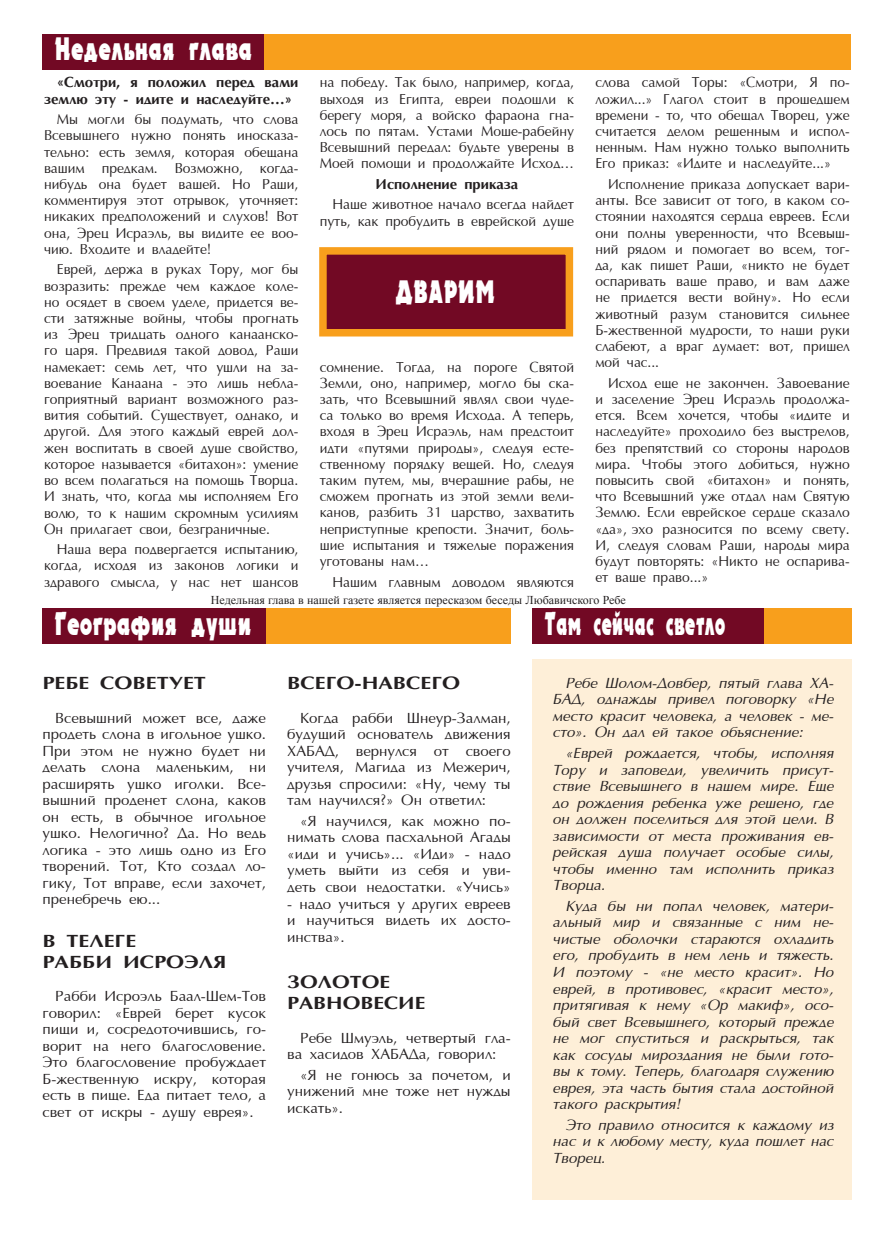
<style>
.page{position:relative;width:881px;height:1234px;background:#fff}
.page>*{position:absolute;margin:0;border:0;box-sizing:border-box;transform-origin:0 0}
.t1{font:31.5px "Uk Electron";color:#fff;scale:.67 1}
.t2{font:31.5px "Uk Electron";color:#fff;scale:.55 1}
.t3{font:700 18px/21px "AG Opt Cyrillic";color:#231f20;scale:1.2 1}
.t4{font:700 18px/21px "AG Opt Cyrillic";color:#231f20;scale:1.18 1}
.t5{font:15px/16.5px "AG Opt Cyrillic Normal";color:#231f20;text-align:justify}
.t6{font:italic 15px/16.5px "AG Opt Cyrillic Normal";color:#231f20;text-align:justify}
.t7{font:14.7px/16.2px "AG Opt Cyrillic Normal";color:#231f20;text-align:justify;scale:.94 1}
.t8{font:700 14.7px/16.2px "AG Opt Cyrillic";color:#231f20}
.t9{font:12px "Times New Roman";color:#231f20}
</style>
<div class="page">
<div style="left:531px;top:659px;width:319px;height:540px;background:#feefd8"></div>
<div style="left:43px;top:34px;width:807px;height:35px;background:#f89f1c"></div>
<div style="left:43px;top:34px;width:220px;height:35px;background:#720924"></div>
<div style="left:323px;top:251px;width:246px;height:82px;background:#720924"></div>
<div style="left:319px;top:247px;width:254px;height:89px;border:8px solid #f89f1c"></div>
<div style="left:531px;top:608px;width:319px;height:35px;background:#f89f1c"></div>
<div style="left:531px;top:608px;width:231px;height:35px;background:#720924"></div>
<div style="left:43px;top:608px;width:467px;height:35px;background:#f89f1c"></div>
<div style="left:43px;top:608px;width:223px;height:35px;background:#720924"></div>
<h1 class="t1" style="left:55px;top:29px;width:296px">Недельная глава</h1>
<p class="t8" style="left:44px;top:75px;width:256px;text-indent:13px">«Смотри, я положил перед вами землю эту - идите и наследуйте…»</p>
<p class="t7" style="left:44px;top:112px;width:272px;text-indent:13px">Мы могли бы подумать, что слова Всевышнего нужно понять иносказа&shy;тельно: есть земля, которая обещана вашим предкам. Возможно, когда&shy;нибудь она будет вашей. Но Раши, комментируя этот отрывок, уточняет: никаких предположений и слухов! Вот она, Эрец Исраэль, вы видите ее воо&shy;чию. Входите и владейте!</p>
<p class="t7" style="left:44px;top:262px;width:272px;text-indent:13px">Еврей, держа в руках Тору, мог бы возразить: прежде чем каждое коле&shy;но осядет в своем уделе, придется ве&shy;сти затяжные войны, чтобы прогнать из Эрец тридцать одного канаанско&shy;го царя. Предвидя такой довод, Раши намекает: семь лет, что ушли на за&shy;воевание Канаана - это лишь небла&shy;гоприятный вариант возможного раз&shy;вития событий. Существует, однако, и другой. Для этого каждый еврей дол&shy;жен воспитать в своей душе свойство, которое называется «битахон»: умение во всем полагаться на помощь Творца.<br>И знать, что, когда мы исполняем Его волю, то к нашим скромным усилиям Он прилагает свои, безграничные.</p>
<p class="t7" style="left:44px;top:541px;width:272px;text-indent:13px">Наша вера подвергается испытанию, когда, исходя из законов логики и здравого смысла, у нас нет шансов</p>
<p class="t7" style="left:319px;top:75px;width:272px">на победу. Так было, например, когда, выходя из Египта, евреи подошли к берегу моря, а войско фараона гна&shy;лось по пятам. Устами Моше-рабейну Всевышний передал: будьте уверены в Моей помощи и продолжайте Исход…</p>
<p class="t8" style="left:375px;top:176px;width:144px">Исполнение приказа</p>
<p class="t7" style="left:319px;top:197px;width:272px;text-align:right">Наше животное начало всегда найдет путь, как пробудить в еврейской душе</p>
<h1 class="t1" style="left:396px;top:272px;width:151px">ДВАРИМ</h1>
<p class="t7" style="left:319px;top:359px;width:272px">сомнение. Тогда, на пороге Святой Земли, оно, например, могло бы ска&shy;зать, что Всевышний являл свои чуде&shy;са только во время Исхода. А теперь, входя в Эрец Исраэль, нам предстоит идти «путями природы», следуя есте&shy;ственному порядку вещей. Но, следуя таким путем, мы, вчерашние рабы, не сможем прогнать из этой земли вели&shy;канов, разбить 31 царство, захватить неприступные крепости. Значит, боль&shy;шие испытания и тяжелые поражения уготованы нам…</p>
<p class="t7" style="left:332px;top:574px;width:258px">Нашим главным доводом являются</p>
<p class="t7" style="left:595px;top:75px;width:272px">слова самой Торы: «Смотри, Я по&shy;ложил...» Глагол стоит в прошедшем времени - то, что обещал Творец, уже считается делом решенным и испол&shy;ненным. Нам нужно только выполнить Его приказ: «Идите и наследуйте...»</p>
<p class="t7" style="left:595px;top:176px;width:272px;text-indent:13px">Исполнение приказа допускает вари&shy;анты. Все зависит от того, в каком со&shy;стоянии находятся сердца евреев. Если они полны уверенности, что Всевыш&shy;ний рядом и помогает во всем, тог&shy;да, как пишет Раши, «никто не будет оспаривать ваше право, и вам даже не придется вести войну». Но если животный разум становится сильнее Б-жественной мудрости, то наши руки слабеют, а враг думает: вот, пришел мой час...</p>
<p class="t7" style="left:595px;top:375px;width:272px;text-indent:13px">Исход еще не закончен. Завоевание и заселение Эрец Исраэль продолжа&shy;ется. Всем хочется, чтобы «идите и наследуйте» проходило без выстрелов, без препятствий со стороны народов мира. Чтобы этого добиться, нужно повысить свой «битахон» и понять, что Всевышний уже отдал нам Святую Землю. Если еврейское сердце сказало «да», эхо разносится по всему свету.<br>И, следуя словам Раши, народы мира будут повторять: «Никто не оспарива&shy;ет ваше право...»</p>
<p class="t9" style="left:211px;top:592px;width:416px">Недельная глава в нашей газете является пересказом беседы Любавичского Ребе</p>
<h1 class="t1" style="left:55px;top:603px;width:295px">Геîграфия души</h1>
<p class="t3" style="left:43px;top:672px;width:20px">Ребе</p>
<p class="t3" style="left:100px;top:672px;width:12px">советует</p>
<p class="t5" style="left:43px;top:709px;width:225px;text-indent:13px">Всевышний может все, даже продеть слона в игольное ушко.<br>При этом не нужно будет ни делать слона маленьким, ни расширять ушко иголки. Все&shy;вышний проденет слона, каков он есть, в обычное игольное ушко. Нелогично? Да. Но ведь логика - это лишь одно из Его творений. Тот, Кто создал ло&shy;гику, Тот вправе, если захочет, пренебречь ею...</p>
<p class="t3" style="left:43px;top:930px;width:155px">В ТЕЛЕГЕ<br>РАББИ ИСРОЭЛЯ</p>
<p class="t5" style="left:43px;top:988px;width:225px;text-indent:13px">Рабби Исроэль Баал-Шем-Тов говорил: «Еврей берет кусок пищи и, сосредоточившись, го&shy;ворит на него благословение.<br>Это благословение пробуждает Б-жественную искру, которая есть в пище. Еда питает тело, а свет от искры - душу еврея».</p>
<p class="t3" style="left:287px;top:672px;width:11px">все</p>
<p class="t3" style="left:325px;top:672px;width:43px">го-навсе</p>
<p class="t3" style="left:431px;top:672px;width:21px">го</p>
<p class="t5" style="left:287px;top:709px;width:225px;text-indent:13px">Когда рабби Шнеур-Залман, будущий основатель движения ХАБАД, вернулся от своего учителя, Магида из Межерич, друзья спросили: «Ну, чему ты там научился?» Он ответил:</p>
<p class="t5" style="left:287px;top:813px;width:225px;text-indent:13px">«Я научился, как можно по&shy;нимать слова пасхальной Агады «иди и учись»... «Иди» - надо уметь выйти из себя и уви&shy;деть свои недостатки. «Учись»</p>
<p class="t5" style="left:287px;top:895px;width:225px">- надо учиться у других евреев и научиться видеть их досто&shy;инства».</p>
<p class="t4" style="left:287px;top:971px;width:119px">ЗОЛОТОЕ<br>РАВНОВЕСИЕ</p>
<p class="t5" style="left:287px;top:1029px;width:225px;text-indent:13px">Ребе Шмуэль, четвертый гла&shy;ва хасидов ХАБАДа, говорил:</p>
<p class="t5" style="left:287px;top:1066px;width:225px;text-indent:13px">«Я не гонюсь за почетом, и унижений мне тоже нет нужды искать».</p>
<h1 class="t2" style="left:544px;top:603px;width:330px">Там сейчас светло</h1>
<p class="t6" style="left:553px;top:675px;width:282px;text-indent:13px">Ребе Шолом-Довбер, пятый глава ХА-БАД, однажды привел поговорку «Не место красит человека, а человек - ме&shy;сто». Он дал ей такое объяснение:</p>
<p class="t6" style="left:553px;top:745px;width:282px;text-indent:13px">«Еврей рождается, чтобы, исполняя Тору и заповеди, увеличить присут&shy;ствие Всевышнего в нашем мире. Еще до рождения ребенка уже решено, где он должен поселиться для этой цели. В зависимости от места проживания ев&shy;рейская душа получает особые силы, чтобы именно там исполнить приказ Творца.</p>
<p class="t6" style="left:553px;top:898px;width:282px;text-indent:13px">Куда бы ни попал человек, матери&shy;альный мир и связанные с ним не&shy;чистые оболочки стараются охладить его, пробудить в нем лень и тяжесть.<br>И поэтому - «не место красит». Но еврей, в противовес, «красит место», притягивая к нему «Ор макиф», осо&shy;бый свет Всевышнего, который прежде не мог спуститься и раскрыться, так как сосуды мироздания не были гото&shy;вы к тому. Теперь, благодаря служению еврея, эта часть бытия стала достойной такого раскрытия!</p>
<p class="t6" style="left:553px;top:1116px;width:282px;text-indent:13px">Это правило относится к каждому из нас и к любому месту, куда пошлет нас Творец.</p>
</div>
